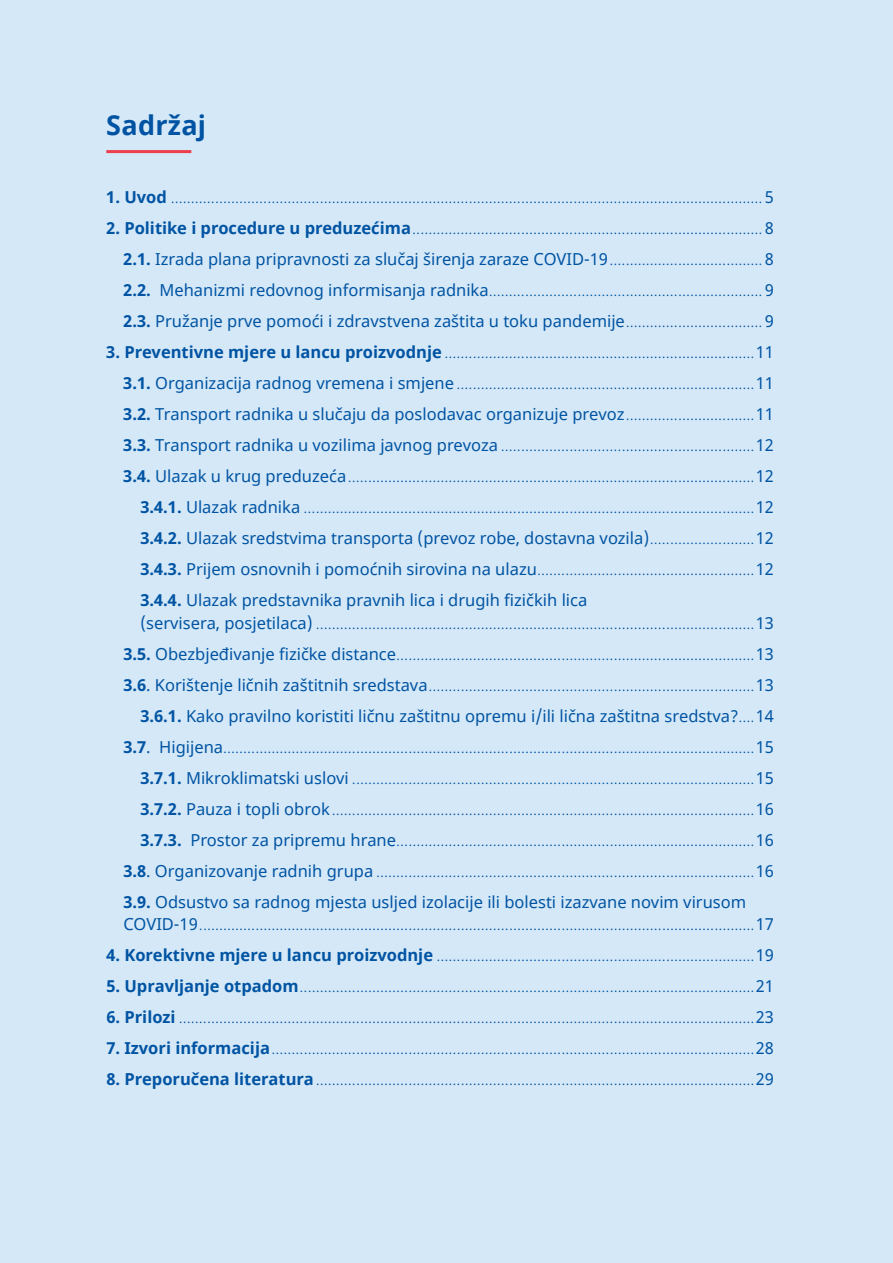
<style>
.page{position:relative;width:893px;height:1263px;background:#d5e8f7}
.page>*{position:absolute;margin:0;border:0;box-sizing:border-box;transform-origin:0 0}
.t1{font:700 27px "Noto Sans";letter-spacing:.01em;color:#0053a2}
.t2{font:300 16.5px/31px "Noto Sans";color:#0054a3;text-align:justify}
.t3{font:16.5px "Noto Sans";color:#0054a3}
.s1{font-weight:700}
.s2{font-weight:400}
.s3{font-weight:300}
</style>
<div class="page">
<hr style="left:106px;top:150px;width:85px;height:3px;background:#ed3f4c">
<h1 class="t1" style="left:106px;top:106px;width:101px">Sadržaj</h1>
<p class="t2" style="left:106px;top:182px;width:669px"><span class="s1">1. Uvod</span> ...................................................................................................................................................<span class="s2">5</span></p>
<p class="t2" style="left:123px;top:213px;width:652px;text-indent:-17px"><span class="s1">2. Politike i procedure u preduzećima</span> .......................................................................................<span class="s2">8<br></span><span class="s1">2.1.</span> <span class="s2">Izrada plana pripravnosti za slučaj širenja zaraze COVID-19</span> ......................................<span class="s2">8<br></span><span class="s1">2.2.</span> <span class="s2">Mehanizmi redovnog informisanja radnika</span> ....................................................................<span class="s2">9<br></span><span class="s1">2.3.</span> <span class="s2">Pružanje prve pomoći i zdravstvena zaštita u toku pandemije</span> ..................................<span class="s2">9</span></p>
<p class="t2" style="left:106px;top:337px;width:669px"><span class="s1">3. Preventivne mjere u lancu proizvodnje</span> .............................................................................<span class="s2">11</span></p>
<p class="t2" style="left:123px;top:368px;width:652px"><span class="s1">3.1.</span> <span class="s2">Organizacija radnog vremena i smjene</span> ..........................................................................<span class="s2">11</span></p>
<p class="t3" style="left:123px;top:403px;width:652px"><span class="s1">3.2.</span> Transport radnika u slučaju da poslodavac organizuje prevoz <span class="s3">................................</span>11</p>
<p class="t2" style="left:123px;top:430px;width:652px"><span class="s1">3.3.</span> <span class="s2">Transport radnika u vozilima javnog prevoza</span> ...............................................................<span class="s2">12</span></p>
<p class="t2" style="left:123px;top:461px;width:652px"><span class="s1">3.4.</span> <span class="s2">Ulazak u krug preduzeća</span> .....................................................................................................<span class="s2">12</span></p>
<p class="t2" style="left:140px;top:492px;width:635px"><span class="s1">3.4.1.</span> <span class="s2">Ulazak radnika</span> ................................................................................................................<span class="s2">12</span></p>
<p class="t3" style="left:140px;top:527px;width:635px"><span class="s1">3.4.2.</span> Ulazak sredstvima transporta (prevoz robe, dostavna vozila) <span class="s3">..........................</span>12</p>
<p class="t2" style="left:140px;top:554px;width:635px"><span class="s1">3.4.3.</span> <span class="s2">Prijem osnovnih i pomoćnih sirovina na ulazu</span> ......................................................<span class="s2">12</span></p>
<p class="t3" style="left:140px;top:589px;width:448px"><span class="s1">3.4.4.</span> Ulazak predstavnika pravnih lica i drugih fizičkih lica</p>
<p class="t2" style="left:140px;top:608px;width:635px"><span class="s2">(servisera, posjetilaca)</span> .............................................................................................................<span class="s2">13</span></p>
<p class="t2" style="left:123px;top:639px;width:652px"><span class="s1">3.5.</span> <span class="s2">Obezbjeđivanje fizičke distance</span> .........................................................................................<span class="s2">13</span></p>
<p class="t2" style="left:123px;top:670px;width:652px"><span class="s1">3.6</span><span class="s2">. Korištenje ličnih zaštitnih sredstava</span> .................................................................................<span class="s2">13</span></p>
<p class="t3" style="left:140px;top:704px;width:635px"><span class="s1">3.6.1.</span> Kako pravilno koristiti ličnu zaštitnu opremu i/ili lična zaštitna sredstva?<span class="s3">....</span>14</p>
<p class="t2" style="left:123px;top:732px;width:652px"><span class="s1">3.7</span><span class="s2">. Higijena</span>....................................................................................................................................<span class="s2">15</span></p>
<p class="t2" style="left:140px;top:763px;width:635px"><span class="s1">3.7.1.</span> <span class="s2">Mikroklimatski uslovi</span> ....................................................................................................<span class="s2">15</span></p>
<p class="t2" style="left:140px;top:794px;width:635px"><span class="s1">3.7.2.</span> <span class="s2">Pauza i topli obrok</span> .........................................................................................................<span class="s2">16</span></p>
<p class="t2" style="left:140px;top:825px;width:635px"><span class="s1">3.7.3.</span> <span class="s2">Prostor za pripremu hrane</span> .........................................................................................<span class="s2">16</span></p>
<p class="t2" style="left:123px;top:856px;width:652px"><span class="s1">3.8</span><span class="s2">. Organizovanje radnih grupa</span> ..............................................................................................<span class="s2">16</span></p>
<p class="t3" style="left:123px;top:890px;width:624px"><span class="s1">3.9.</span> Odsustvo sa radnog mjesta usljed izolacije ili bolesti izazvane novim virusom</p>
<p class="t2" style="left:123px;top:909px;width:652px"><span class="s2">COVID-19</span> ..........................................................................................................................................<span class="s2">17</span></p>
<p class="t2" style="left:106px;top:940px;width:669px"><span class="s1">4. Korektivne mjere u lancu proizvodnje</span> ...............................................................................<span class="s2">19</span></p>
<p class="t2" style="left:106px;top:971px;width:669px"><span class="s1">5. Upravljanje otpadom</span> .................................................................................................................<span class="s2">21</span></p>
<p class="t2" style="left:106px;top:1002px;width:669px"><span class="s1">6. Prilozi</span> ...............................................................................................................................................<span class="s2">23</span></p>
<p class="t2" style="left:106px;top:1033px;width:669px"><span class="s1">7. Izvori informacija</span> ........................................................................................................................<span class="s2">28</span></p>
<p class="t2" style="left:106px;top:1064px;width:669px"><span class="s1">8. Preporučena literatura</span> .............................................................................................................<span class="s2">29</span></p>
</div>
